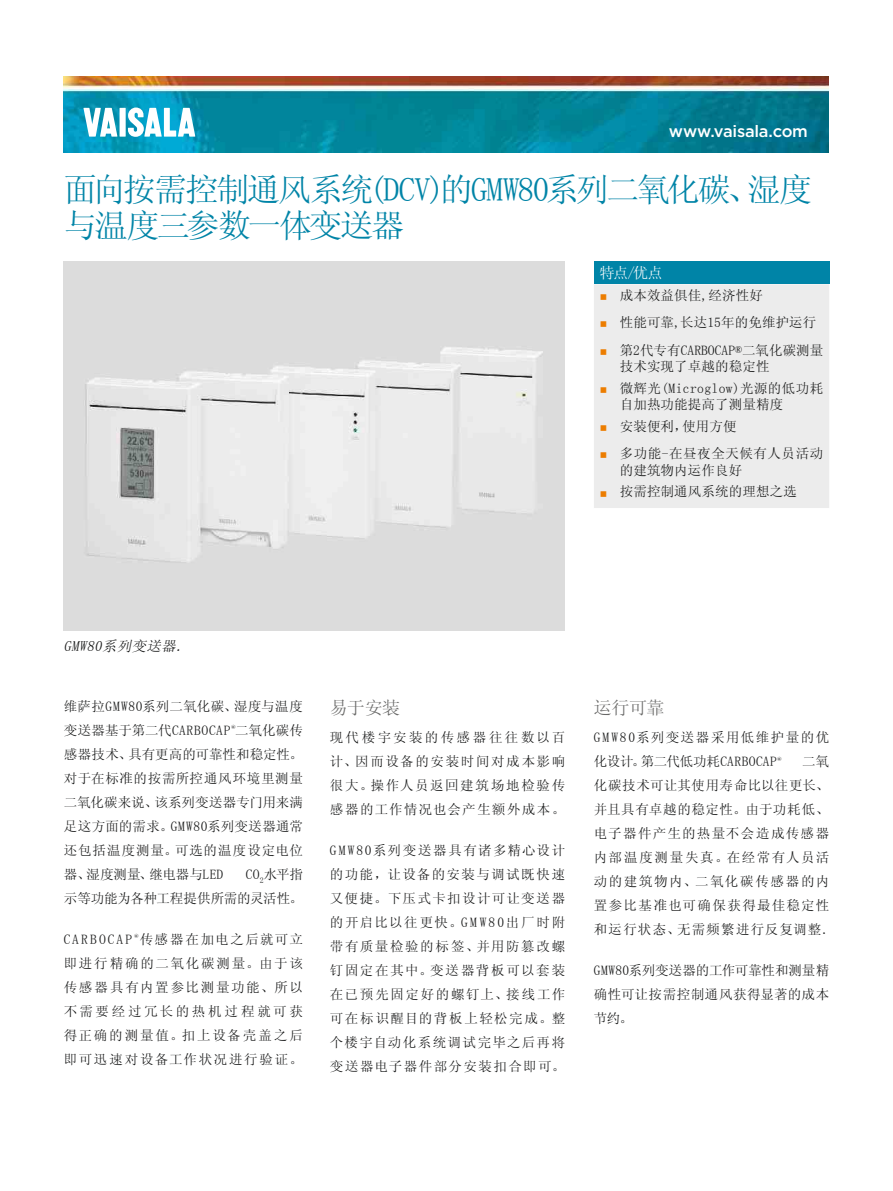
<style>
.page{position:relative;width:893px;height:1191px;background:#fff}
.page>*{position:absolute;margin:0;border:0;box-sizing:border-box;transform-origin:0 0}
.t1{font:33px/36px "Sim Sun";letter-spacing:-.055em;color:#0084a7}
.t2{font:18px "Sim Sun";letter-spacing:-.025em;color:#686867}
.t3{font:500 16.5px "Gotham";letter-spacing:-.015em;color:#fff}
.t4{font:15px "Sim Sun";color:#fff}
.t5{font:italic 14.25px "Sim Sun";color:#151616}
.t6{font:13.5px/24px "Sim Sun";letter-spacing:.04em;color:#151616;text-align:justify}
.t7{font:13.5px "Sim Sun";letter-spacing:.01em;color:#151616}
.t8{font:13.5px/24px "Sim Sun";letter-spacing:.08em;color:#151616}
.t9{font:13.5px/16.5px "Sim Sun";letter-spacing:.005em;color:#151616}
.t10{font:13.5px/24px "Sim Sun";letter-spacing:-.015em;color:#151616;text-align:right}
.s1{font-family:"Arial";font-weight:700;font-size:21px;color:#ec7d00}
</style>
<div class="page">
<img style="left:64px;top:77px;width:765px;height:76px">
<svg style="left:83px;top:108px;width:34px;height:29px"></svg>
<div style="left:120px;top:108px;width:6px;height:29px;background:#fff"></div>
<svg style="left:128px;top:107px;width:67px;height:30px"></svg>
<div style="left:594px;top:261px;width:235px;height:23px;background:#0084a7"></div>
<div style="left:594px;top:284px;width:235px;height:224px;background:#ececec"></div>
<img style="left:64px;top:261px;width:500px;height:369px">
<p class="t3" style="left:669px;top:120px;width:141px">www.vaisala.com</p>
<h1 class="t1" style="left:64px;top:171px;width:750px">面向按需控制通风系统(DCV)的GMW80系列二氧化碳、湿度与温度三参数一体变送器</h1>
<p class="t4" style="left:600px;top:265px;width:64px">特点/优点</p>
<p class="t7" style="left:600px;top:288px;width:164px"><span class="s1">▪</span> 成本效益俱佳,经济性好</p>
<p class="t7" style="left:600px;top:316px;width:218px"><span class="s1">▪</span> 性能可靠,长达15年的免维护运行</p>
<p class="t9" style="left:620px;top:341px;width:205px;text-indent:-20px"><span class="s1">▪</span> 第2代专有CARBOCAP®二氧化碳测量技术实现了卓越的稳定性</p>
<p class="t6" style="left:620px;top:380px;width:205px;line-height:16.5px;text-indent:-20px"><span class="s1">▪</span> 微辉光(Microglow)光源的低功耗自加热功能提高了测量精度</p>
<p class="t7" style="left:600px;top:419px;width:138px"><span class="s1">▪</span> 安装便利，使用方便</p>
<p class="t6" style="left:620px;top:445px;width:205px;line-height:16.5px;text-indent:-20px"><span class="s1">▪</span> 多功能-在昼夜全天候有人员活动的建筑物内运作良好</p>
<p class="t7" style="left:600px;top:485px;width:198px"><span class="s1">▪</span> 按需控制通风系统的理想之选</p>
<p class="t5" style="left:64px;top:639px;width:124px">GMW80系列变送器.</p>
<p class="t6" style="left:64px;top:694px;width:241px">维萨拉GMW80系列二氧化碳、湿度与温度变送器基于第二代CARBOCAP<sup>®</sup>二氧化碳传感器技术、具有更高的可靠性和稳定性。对于在标准的按需所控通风环境里测量二氧化碳来说、该系列变送器专门用来满足这方面的需求。GMW80系列变送器通常还包括温度测量。可选的温度设定电位器、湿度测量、继电器与LED</p>
<p class="t10" style="left:64px;top:862px;width:241px">CO<sub>2</sub>水平指<br>示等功能为各种工程提供所需的灵活性。</p>
<p class="t6" style="left:64px;top:927px;width:241px">CARBOCAP <sup>®</sup>传感器在加电之后就可立即进行精确的二氧化碳测量。由于该传感器具有内置参比测量功能、所以不需要经过冗长的热机过程就可获得正确的测量值。扣上设备壳盖之后即可迅速对设备工作状况进行验证。</p>
<h2 class="t2" style="left:330px;top:698px;width:72px">易于安装</h2>
<p class="t6" style="left:330px;top:725px;width:237px">现代楼宇安装的传感器往往数以百计、因而设备的安装时间对成本影响很大。操作人员返回建筑场地检验传感器的工作情况也会产生额外成本。</p>
<p class="t6" style="left:330px;top:838px;width:237px">GMW80系列变送器具有诸多精心设计的功能，让设备的安装与调试既快速又便捷。下压式卡扣设计可让变送器的开启比以往更快。GMW80出厂时附带有质量检验的标签、并用防篡改螺钉固定在其中。变送器背板可以套装在已预先固定好的螺钉上、接线工作可在标识醒目的背板上轻松完成。整个楼宇自动化系统调试完毕之后再将变送器电子器件部分安装扣合即可。</p>
<h2 class="t2" style="left:594px;top:698px;width:72px">运行可靠</h2>
<p class="t8" style="left:594px;top:725px;width:237px">GMW80系列变送器采用低维护量的优化设计。第二代低功耗CARBOCAP<sup>®</sup></p>
<p class="t6" style="left:594px;top:749px;width:237px;text-indent:208px">二氧化碳技术可让其使用寿命比以往更长、并且具有卓越的稳定性。由于功耗低、电子器件产生的热量不会造成传感器内部温度测量失真。在经常有人员活动的建筑物内、二氧化碳传感器的内置参比基准也可确保获得最佳稳定性和运行状态、无需频繁进行反复调整.</p>
<p class="t6" style="left:594px;top:958px;width:237px">GMW80系列变送器的工作可靠性和测量精确性可让按需控制通风获得显著的成本节约。</p>
</div>
